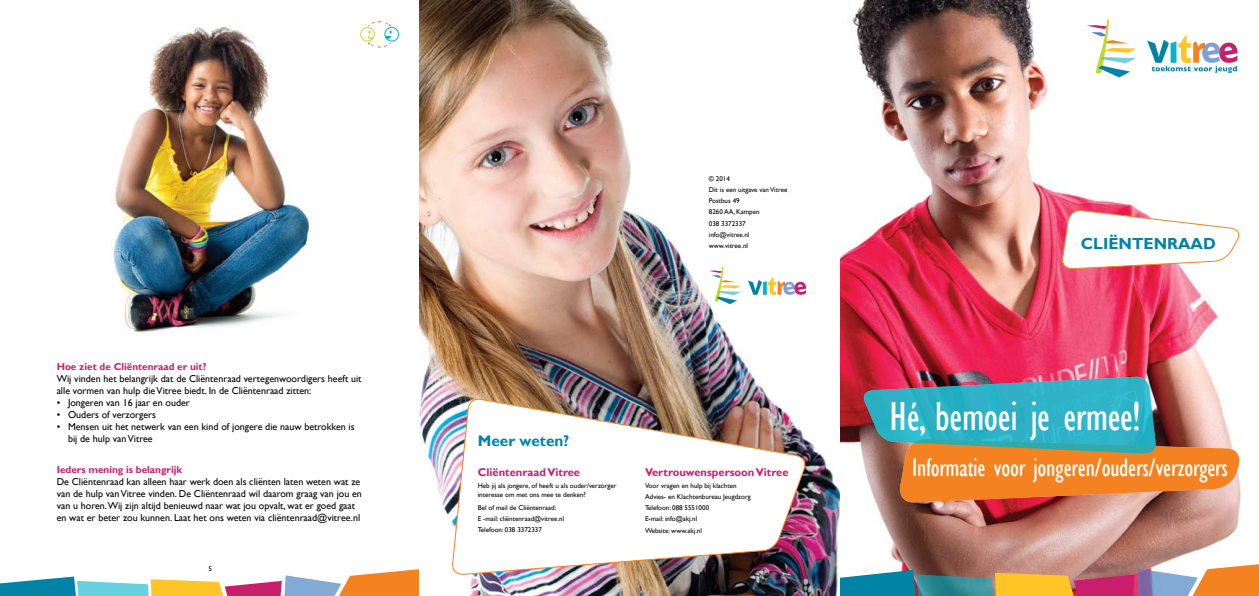
<style>
.page{position:relative;width:1259px;height:596px;background:#fff}
.page>*{position:absolute;margin:0;border:0;box-sizing:border-box;transform-origin:0 0}
.t1{font:condensed 41.6px "Gill Sans";letter-spacing:-.01em;color:#fff}
.t2{font:condensed 26px "Gill Sans";letter-spacing:-.01em;color:#fff}
.t3{font:700 16px "Gill Sans";color:#0083a5}
.t4{font:700 15.4px "Gill Sans";color:#0083a5}
.t5{font:700 11.2px "Gill Sans";color:#c81e6b}
.t6{font:10px/12px "Gill Sans";color:#000}
.t7{font:700 10px "Gill Sans";color:#c81e6b}
.t8{font:7px/11.2px "Gill Sans";color:#000}
</style>
<div class="page">
<img style="left:113px;top:26px;width:197px;height:307px">
<svg style="left:0;top:569px;width:419px;height:26px"></svg>
<div style="left:360px;top:27px;width:14px;height:14px;border:1px solid #c1d82f;border-radius:50%"></div>
<div style="left:385px;top:27px;width:14px;height:14px;border:1px solid #00b5cc;border-radius:50%"></div>
<svg style="left:367px;top:21px;width:25px;height:27px"></svg>
<img style="left:420px;top:0;width:820px;height:595px">
<svg style="left:833px;top:564px;width:426px;height:31px;background:#a38e7d"></svg>
<svg style="left:1147px;top:35px;width:90px;height:38px"></svg>
<svg style="left:1086px;top:19px;width:50px;height:58px"></svg>
<img style="left:863px;top:376px;width:378px;height:127px">
<svg style="left:1061px;top:209px;width:179px;height:60px"></svg>
<img style="left:625px;top:332px;width:158px;height:57px">
<svg style="left:748px;top:276px;width:58px;height:25px"></svg>
<svg style="left:709px;top:266px;width:32px;height:38px"></svg>
<img style="left:451px;top:389px;width:357px;height:186px">
<p class="t7" style="left:57px;top:360px;width:151px">Hoe ziet de Cliëntenraad er uit?</p>
<p class="t6" style="left:57px;top:372px;width:306px">Wij vinden het belangrijk dat de Cliëntenraad vertegenwoordigers heeft uit alle vormen van hulp die Vitree biedt. In de Cliëntenraad zitten:</p>
<p class="t6" style="left:57px;top:396px;width:135px">• Jongeren van 16 jaar en ouder</p>
<p class="t6" style="left:57px;top:408px;width:101px">• Ouders of verzorgers</p>
<p class="t6" style="left:68px;top:420px;width:288px;text-indent:-11px">• Mensen uit het netwerk van een kind of jongere die nauw betrokken is bij de hulp van Vitree</p>
<p class="t7" style="left:57px;top:463px;width:127px">Ieders mening is belangrijk</p>
<p class="t6" style="left:57px;top:475px;width:307px">De Cliëntenraad kan alleen haar werk doen als cliënten laten weten wat ze van de hulp van Vitree vinden. De Cliëntenraad wil daarom graag van jou en van u horen.Wij zijn altijd benieuwd naar wat jou opvalt, wat er goed gaat en wat er beter zou kunnen. Laat het ons weten via cliëntenraad@vitree.nl</p>
<p class="t8" style="left:208px;top:562px;width:5px">5</p>
<p class="t8" style="left:709px;top:173px;width:80px">© 2014<br>Dit is een uitgave van Vitree<br>Postbus 49<br>8260 AA, Kampen<br>038 3372337 info@vitree.nl www.vitree.nl</p>
<h3 class="t4" style="left:478px;top:431px;width:93px">Meer weten?</h3>
<p class="t5" style="left:478px;top:465px;width:104px">Cliëntenraad Vitree</p>
<p class="t8" style="left:478px;top:480px;width:140px;line-height:9px">Heb jij als jongere, of heeft u als ouder/verzorger interesse om met ons mee te denken?</p>
<p class="t8" style="left:478px;top:501px;width:88px">Bel of mail de Cliëntenraad:<br>E -mail: cliëntenraad@vitree.nl<br>Telefoon: 038 3372337</p>
<p class="t5" style="left:645px;top:465px;width:145px">Vertrouwenspersoon Vitree</p>
<p class="t8" style="left:645px;top:479px;width:107px">Voor vragen en hulp bij klachten<br>Advies- en Klachtenbureau Jeugdzorg<br>Telefoon: 088 5551000<br>E-mail: info@akj.nl<br>Website: www.akj.nl</p>
<h3 class="t3" style="left:1080px;top:234px;width:136px">CLIËNTENRAAD</h3>
<h1 class="t1" style="left:889px;top:391px;width:252px">Hé, bemoei je ermee!</h1>
<h2 class="t2" style="left:912px;top:451px;width:317px">Informatie voor jongeren/ouders/verzorgers</h2>
</div>
